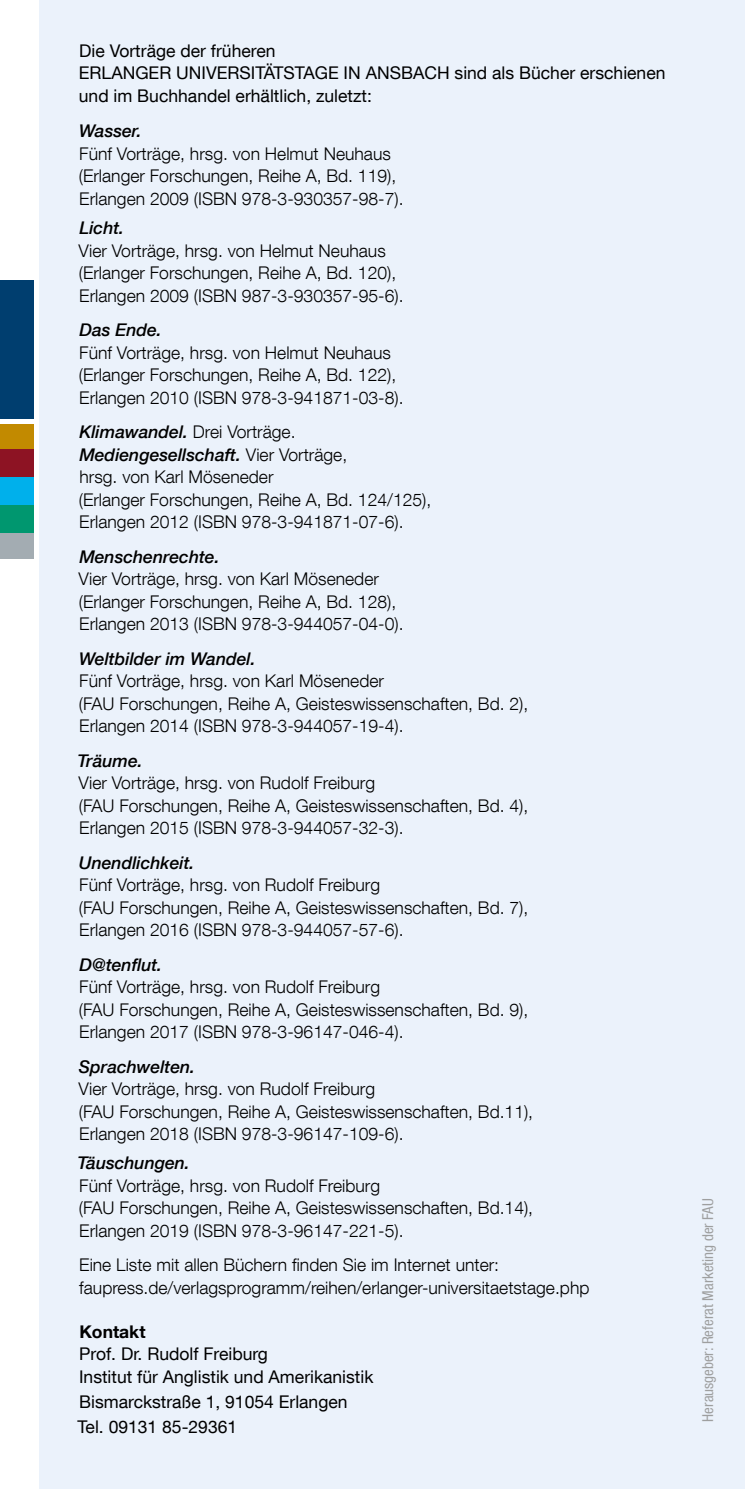
<style>
.page{position:relative;width:745px;height:1489px;background:#fff}
.page>*{position:absolute;margin:0;border:0;box-sizing:border-box;transform-origin:0 0}
.t1{font:300 17.5px/22.5px "Helvetica Neue LT Com";color:#000}
.t2{font:17.5px/22.5px "Helvetica Neue LT Com";color:#000}
.t3{font:italic 500 17.5px "Helvetica Neue LT Com";color:#000}
.t4{font:700 17.5px "Helvetica Neue LT Com";color:#000}
.t5{font:condensed 15px "Helvetica Neue LT Com";color:#9e9f9f}
.s1{font-style:inherit}
.s2{font-weight:500;font-style:italic}
</style>
<div class="page">
<div style="left:0;top:421px;width:34px;height:28px;background:#c28a00"></div>
<div style="left:0;top:281px;width:34px;height:140px;background:#003e6f"></div>
<div style="left:0;top:449px;width:34px;height:28px;background:#8d1323"></div>
<div style="left:0;top:477px;width:34px;height:28px;background:#00b0eb"></div>
<div style="left:0;top:505px;width:34px;height:28px;background:#00976f"></div>
<div style="left:0;top:533px;width:34px;height:28px;background:#a3acb2"></div>
<hr style="left:0;top:559px;width:37px;height:4px;background:#fff">
<hr style="left:0;top:419px;width:37px;height:4px;background:#fff">
<div style="left:40px;top:0;width:704px;height:1488px;background:#ebf2fb"></div>
<p class="t2" style="left:79px;top:39px;width:587px">Die Vorträge der früheren<br><span class="s1">E</span>RLANGER UNIVERSITÄTSTAGE IN ANSBACH sind als Bücher erschienen und im Buchhandel erhältlich, zuletzt:</p>
<p class="t3" style="left:79px;top:120px;width:64px">Wasser.</p>
<p class="t1" style="left:79px;top:142px;width:326px">Fünf Vorträge, hrsg. von Helmut Neuhaus (Erlanger Forschungen, Reihe A, Bd. 119),<br>Erlangen 2009 (ISBN 978-3-930357-98-7).</p>
<p class="t3" style="left:79px;top:217px;width:46px">Licht.</p>
<p class="t1" style="left:79px;top:239px;width:326px">Vier Vorträge, hrsg. von Helmut Neuhaus (Erlanger Forschungen, Reihe A, Bd. 120),<br>Erlangen 2009 (ISBN 987-3-930357-95-6).</p>
<p class="t3" style="left:79px;top:319px;width:84px">Das Ende.</p>
<p class="t1" style="left:79px;top:341px;width:326px">Fünf Vorträge, hrsg. von Helmut Neuhaus (Erlanger Forschungen, Reihe A, Bd. 122),<br>Erlangen 2010 (ISBN 978-3-941871-03-8).</p>
<p class="t1" style="left:79px;top:420px;width:354px"><span class="s2">Klimawandel.</span> Drei Vorträge.<br><span class="s2">Mediengesellschaft.</span> Vier Vorträge,<br>hrsg. von Karl Möseneder<br>(Erlanger Forschungen, Reihe A, Bd. 124/125), Erlangen 2012 (ISBN 978-3-941871-07-6).</p>
<p class="t3" style="left:79px;top:546px;width:142px">Menschenrechte.</p>
<p class="t1" style="left:79px;top:567px;width:326px">Vier Vorträge, hrsg. von Karl Möseneder (Erlanger Forschungen, Reihe A, Bd. 128),<br>Erlangen 2013 (ISBN 978-3-944057-04-0).</p>
<p class="t3" style="left:79px;top:648px;width:178px">Weltbilder im Wandel.</p>
<p class="t1" style="left:79px;top:669px;width:450px">Fünf Vorträge, hrsg. von Karl Möseneder<br>(FAU Forschungen, Reihe A, Geisteswissenschaften, Bd. 2),<br>Erlangen 2014 (ISBN 978-3-944057-19-4).</p>
<p class="t3" style="left:77px;top:749px;width:67px">Träume.</p>
<p class="t1" style="left:79px;top:771px;width:451px">Vier Vorträge, hrsg. von Rudolf Freiburg<br>(FAU Forschungen, Reihe A, Geisteswissenschaften, Bd. 4),<br>Erlangen 2015 (ISBN 978-3-944057-32-3).</p>
<p class="t3" style="left:79px;top:851px;width:117px">Unendlichkeit.</p>
<p class="t1" style="left:79px;top:873px;width:450px">Fünf Vorträge, hrsg. von Rudolf Freiburg<br>(FAU Forschungen, Reihe A, Geisteswissenschaften, Bd. 7),<br>Erlangen 2016 (ISBN 978-3-944057-57-6).</p>
<p class="t3" style="left:79px;top:953px;width:84px">D@tenflut.</p>
<p class="t1" style="left:79px;top:975px;width:450px">Fünf Vorträge, hrsg. von Rudolf Freiburg<br>(FAU Forschungen, Reihe A, Geisteswissenschaften, Bd. 9),<br>Erlangen 2017 (ISBN 978-3-96147-046-4).</p>
<p class="t3" style="left:79px;top:1055px;width:118px">Sprachwelten.</p>
<p class="t1" style="left:79px;top:1077px;width:456px">Vier Vorträge, hrsg. von Rudolf Freiburg<br>(FAU Forschungen, Reihe A, Geisteswissenschaften, Bd.11),<br>Erlangen 2018 (ISBN 978-3-96147-109-6).</p>
<p class="t3" style="left:77px;top:1152px;width:114px">Täuschungen.</p>
<p class="t1" style="left:79px;top:1173px;width:455px">Fünf Vorträge, hrsg. von Rudolf Freiburg<br>(FAU Forschungen, Reihe A, Geisteswissenschaften, Bd.14),<br>Erlangen 2019 (ISBN 978-3-96147-221-5).</p>
<p class="t1" style="left:79px;top:1253px;width:511px">Eine Liste mit allen Büchern finden Sie im Internet unter: faupress.de/verlagsprogramm/reihen/erlanger-universitaetstage.php</p>
<p class="t4" style="left:79px;top:1320px;width:68px">Kontakt</p>
<p class="t2" style="left:79px;top:1342px;width:296px">Prof. Dr. Rudolf Freiburg<br>Institut für Anglistik und Amerikanistik</p>
<p class="t2" style="left:77px;top:1388px;width:271px;line-height:25px">Bismarckstraße 1, 91054 Erlangen<br>Tel. 09131 85-29361</p>
<p class="t5" style="left:698px;top:1421px;width:225px;rotate:-90deg">Herausgeber: Referat Marketing der FAU</p>
</div>
